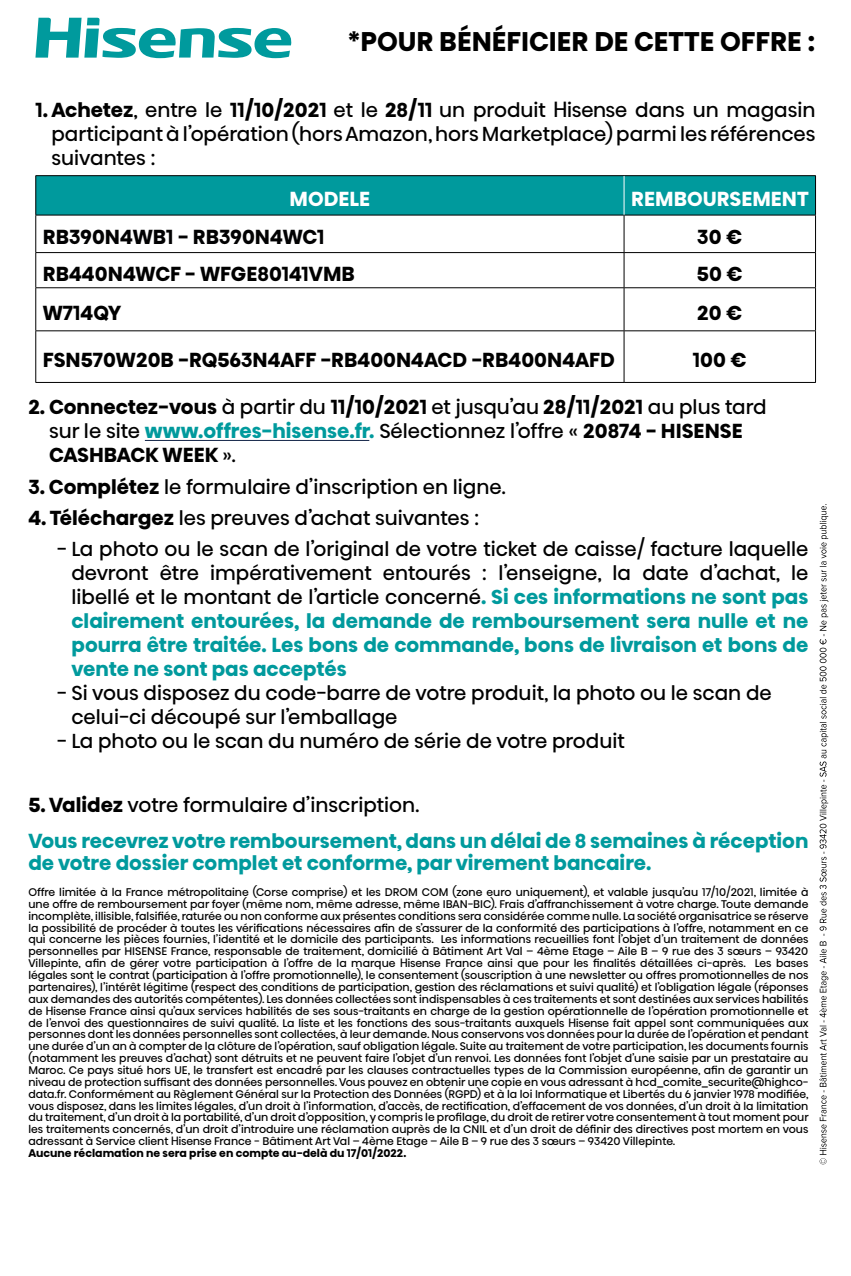
<style>
.page{position:relative;width:851px;height:1276px;background:#fff}
.page>*{position:absolute;margin:0;border:0;box-sizing:border-box;transform-origin:0 0}
.t1{font:700 26.5px "Hisense Alfabet";color:#000}
.t2{font:700 20px/24px "Hisense Alfabet";color:#009a9d;text-align:justify}
.t3{font:20px/24px "Hisense Alfabet";color:#000;text-align:justify}
.t4{font:700 20px/24px "Hisense Alfabet";color:#000}
.t5{font:700 20px "Hisense Alfabet";color:#020203}
.t6{font:700 20px "Hisense Alfabet";color:#fff}
.t7{font:11px/11.8px "Hisense Alfabet";color:#000;text-align:justify}
.t8{font:700 11px "Hisense Alfabet";color:#000}
.s1{font-weight:700}
.s2{font-weight:400}
.s3{color:#009a9d}
.s4{font-weight:400;color:#000}
.s5{color:#000}
</style>
<div class="page">
<div style="left:36px;top:176px;width:779px;height:39px;background:#009a9d"></div>
<hr style="left:35px;top:175px;width:589px;height:1px;background:#000">
<hr style="left:35px;top:176px;width:1px;height:39px;background:#000">
<hr style="left:624px;top:175px;width:191px;height:1px;background:#000">
<hr style="left:815px;top:176px;width:1px;height:39px;background:#000">
<hr style="left:35px;top:215px;width:589px;height:1px;background:#000">
<hr style="left:35px;top:215px;width:1px;height:37px;background:#000">
<hr style="left:624px;top:215px;width:191px;height:1px;background:#000">
<hr style="left:623px;top:215px;width:1px;height:37px;background:#000">
<hr style="left:815px;top:215px;width:1px;height:37px;background:#000">
<hr style="left:35px;top:252px;width:589px;height:1px;background:#000">
<hr style="left:35px;top:253px;width:1px;height:34px;background:#000">
<hr style="left:624px;top:252px;width:191px;height:1px;background:#000">
<hr style="left:623px;top:253px;width:1px;height:34px;background:#000">
<hr style="left:815px;top:253px;width:1px;height:34px;background:#000">
<hr style="left:35px;top:287px;width:589px;height:1px;background:#000">
<hr style="left:35px;top:288px;width:1px;height:42px;background:#000">
<hr style="left:624px;top:287px;width:191px;height:1px;background:#000">
<hr style="left:623px;top:288px;width:1px;height:42px;background:#000">
<hr style="left:815px;top:288px;width:1px;height:42px;background:#000">
<hr style="left:35px;top:330px;width:589px;height:1px;background:#000">
<hr style="left:35px;top:331px;width:1px;height:51px;background:#000">
<hr style="left:624px;top:330px;width:191px;height:1px;background:#000">
<hr style="left:623px;top:331px;width:1px;height:51px;background:#000">
<hr style="left:815px;top:331px;width:1px;height:51px;background:#000">
<hr style="left:35px;top:382px;width:589px;height:1px;background:#000">
<hr style="left:624px;top:382px;width:191px;height:1px;background:#000">
<hr style="left:623px;top:176px;width:1px;height:39px;background:#fff">
<svg style="left:35px;top:18px;width:256px;height:40px"></svg>
<hr style="left:145px;top:440px;width:224px;height:1px;background:#142548">
<svg style="left:819px;top:504px;width:9px;height:660px"></svg>
<h1 class="t1" style="left:348px;top:24px;width:469px">*POUR BÉNÉFICIER DE CETTE OFFRE :</h1>
<h2 class="t3" style="left:51px;top:96px;width:765px;text-indent:-16px"><span class="s1">1. Achetez</span>, entre le <span class="s1">11/10/2021</span> et le <span class="s1">28/11</span> un produit Hisense dans un magasin participant à l’opération (hors Amazon, hors Marketplace) parmi les références suivantes :</h2>
<h2 class="t6" style="left:289px;top:186px;width:82px">MODELE</h2>
<h2 class="t6" style="left:631px;top:186px;width:179px">REMBOURSEMENT</h2>
<h2 class="t5" style="left:43px;top:224px;width:283px">RB390N4WB1 - RB390N4WC1</h2>
<h2 class="t4" style="left:697px;top:225px;width:47px">30 €</h2>
<h2 class="t4" style="left:43px;top:261px;width:313px">RB440N4WCF - WFGE80141VMB</h2>
<h2 class="t4" style="left:696px;top:261px;width:47px">50 €</h2>
<h2 class="t4" style="left:43px;top:301px;width:80px">W714QY</h2>
<h2 class="t4" style="left:697px;top:301px;width:47px">20 €</h2>
<h2 class="t4" style="left:43px;top:348px;width:573px">FSN570W20B -RQ563N4AFF -RB400N4ACD -RB400N4AFD</h2>
<h2 class="t4" style="left:692px;top:348px;width:55px">100 €</h2>
<h2 class="t4" style="left:49px;top:395px;width:719px;text-indent:-21px">2. Connectez-vous <span class="s2">à partir du</span> 11/10/2021 <span class="s2">et jusqu’au</span> 28/11/2021 <span class="s2">au plus tard sur le site</span> <span class="s3">www.offres-hisense.fr.</span> <span class="s2">Sélectionnez l’offre «</span> 20874 - HISENSE<br>CASHBACK WEEK <span class="s2">».</span></h2>
<h2 class="t3" style="left:28px;top:472px;width:479px"><span class="s1">3. Complétez</span> le formulaire d’inscription en ligne.</h2>
<h2 class="t3" style="left:28px;top:503px;width:452px"><span class="s1">4. Téléchargez</span> les preuves d’achat suivantes :</h2>
<p class="t2" style="left:71px;top:536px;width:738px;text-indent:-15px"><span class="s4">- La photo ou le scan de l’original de votre ticket de caisse/ facture laquelle devront être impérativement entourés : l’enseigne, la date d’achat, le libellé et le montant de l’article concerné</span>. Si ces informations ne sont pas clairement entourées, la demande de remboursement sera nulle et ne pourra être traitée. Les bons de commande, bons de livraison et bons de vente ne sont pas acceptés</p>
<h2 class="t3" style="left:71px;top:678px;width:701px;text-indent:-15px">- Si vous disposez du code-barre de votre produit, la photo ou le scan de celui-ci découpé sur l’emballage</h2>
<h2 class="t3" style="left:57px;top:726px;width:569px">- La photo ou le scan du numéro de série de votre produit</h2>
<h2 class="t2" style="left:28px;top:787px;width:781px;line-height:35.8px"><span class="s5">5. Validez</span> <span class="s4">votre formulaire d’inscription.<br></span>Vous recevrez votre remboursement, dans un délai de 8 semaines à réception</h2>
<h2 class="t2" style="left:28px;top:850px;width:624px">de votre dossier complet et conforme, par virement bancaire.</h2>
<p class="t7" style="left:28px;top:885px;width:781px">Offre limitée à la France métropolitaine (Corse comprise) et les DROM COM (zone euro uniquement), et valable jusqu’au 17/10/2021, limitée à une offre de remboursement par foyer (même nom, même adresse, même IBAN-BIC). Frais d’affranchissement à votre charge. Toute demande incomplète, illisible, falsifiée, raturée ou non conforme aux présentes conditions sera considérée comme nulle. La société organisatrice se réserve la possibilité de procéder à toutes les vérifications nécessaires afin de s’assurer de la conformité des participations à l’offre, notamment en ce qui concerne les pièces fournies, l’identité et le domicile des participants. Les informations recueillies font l’objet d’un traitement de données personnelles par HISENSE France, responsable de traitement, domicilié à Bâtiment Art Val – 4ème Etage – Aile B – 9 rue des 3 sœurs – 93420<br>Villepinte, afin de gérer votre participation à l’offre de la marque Hisense France ainsi que pour les finalités détaillées ci-après. Les bases légales sont le contrat (participation à l’offre promotionnelle), le consentement (souscription à une newsletter ou offres promotionnelles de nos partenaires), l’intérêt légitime (respect des conditions de participation, gestion des réclamations et suivi qualité) et l’obligation légale (réponses aux demandes des autorités compétentes). Les données collectées sont indispensables à ces traitements et sont destinées aux services habilités de Hisense France ainsi qu’aux services habilités de ses sous-traitants en charge de la gestion opérationnelle de l’opération promotionnelle et de l’envoi des questionnaires de suivi qualité. La liste et les fonctions des sous-traitants auxquels Hisense fait appel sont communiquées aux personnes dont les données personnelles sont collectées, à leur demande. Nous conservons vos données pour la durée de l’opération et pendant une durée d’un an à compter de la clôture de l’opération, sauf obligation légale. Suite au traitement de votre participation, les documents fournis (notamment les preuves d’achat) sont détruits et ne peuvent faire l’objet d’un renvoi. Les données font l’objet d’une saisie par un prestataire au Maroc. Ce pays situé hors UE, le transfert est encadré par les clauses contractuelles types de la Commission européenne, afin de garantir un niveau de protection suffisant des données personnelles. Vous pouvez en obtenir une copie en vous adressant à hcd_comite_securite@highco&shy;data.fr. Conformément au Règlement Général sur la Protection des Données (RGPD) et à la loi Informatique et Libertés du 6 janvier 1978 modifiée, vous disposez, dans les limites légales, d’un droit à l’information, d’accès, de rectification, d’effacement de vos données, d’un droit à la limitation du traitement, d’un droit à la portabilité, d’un droit d’opposition, y compris le profilage, du droit de retirer votre consentement à tout moment pour les traitements concernés, d’un droit d’introduire une réclamation auprès de la CNIL et d’un droit de définir des directives post mortem en vous adressant à Service client Hisense France - Bâtiment Art Val – 4ème Etage – Aile B – 9 rue des 3 sœurs – 93420 Villepinte.</p>
<p class="t8" style="left:28px;top:1146px;width:379px">Aucune réclamation ne sera prise en compte au-delà du 17/01/2022.</p>
</div>
